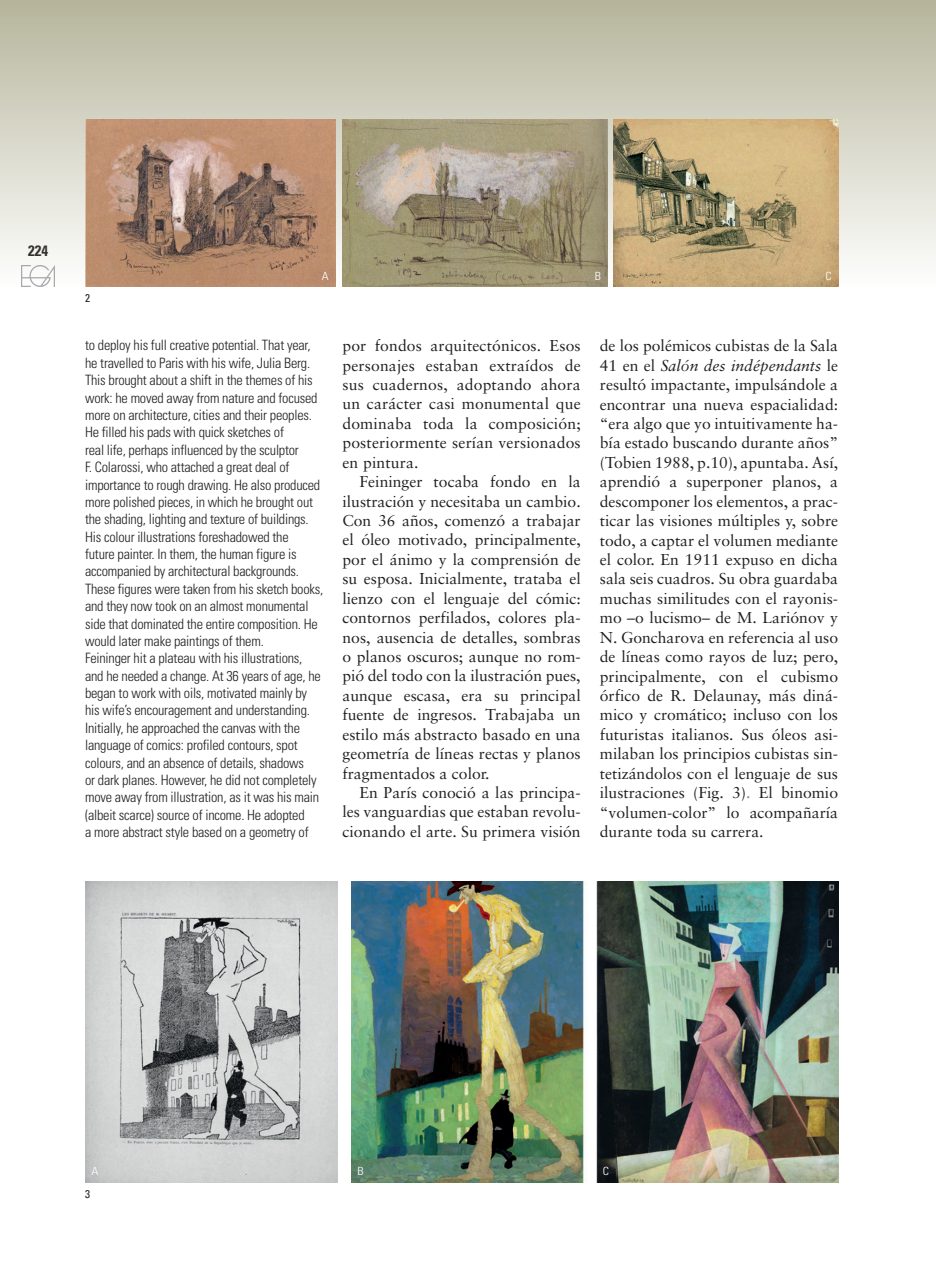
<style>
.page{position:relative;width:936px;height:1276px;background:#fff}
.page>*{position:absolute;margin:0;border:0;box-sizing:border-box;transform-origin:0 0}
.t1{font:15.75px/19.4px "Sabon";color:#231f20;text-align:justify}
.t2{font:700 condensed 15px "Univers";color:#231f20}
.t3{font:300 condensed 14.25px/17.4px "Univers";letter-spacing:-.015em;color:#231f20}
.TITULAR_1_INGLES{font:300 condensed 11.25px "Univers";color:#fff;scale:1.1 1}
.PIES_DE_FOTO_INGLES{font:condensed 11.25px "Univers";color:#231f20}
.s1{font-style:italic}
.s2{color:#808080}
</style>
<div class="page">
<div style="left:0;top:0;width:935px;height:287px;background:linear-gradient(to bottom,#b6b59b,#fcfcfb)"></div>
<img style="left:85px;top:882px;width:252px;height:300px">
<img style="left:351px;top:882px;width:487px;height:300px">
<img style="left:613px;top:119px;width:225px;height:167px">
<img style="left:342px;top:119px;width:265px;height:167px">
<img style="left:85px;top:119px;width:250px;height:167px">
<p class="t2" style="left:28px;top:242px;width:21px">224</p>
<p class="PIES_DE_FOTO_INGLES" style="left:85px;top:291px;width:6px">2</p>
<p class="TITULAR_1_INGLES" style="left:322px;top:269px;width:8px">A</p>
<p class="TITULAR_1_INGLES" style="left:595px;top:269px;width:7px">B</p>
<p class="TITULAR_1_INGLES" style="left:825px;top:269px;width:7px">C</p>
<p class="t3" style="left:85px;top:337px;width:234px">to deploy his full creative potential. That year, he travelled to Paris with his wife, Julia Berg.<br>This brought about a shift in the themes of his work: he moved away from nature and focused more on architecture, cities and their peoples.</p>
<p class="t3" style="left:85px;top:424px;width:240px">He filled his pads with quick sketches of<br>real life, perhaps influenced by the sculptor<br>F. Colarossi, who attached a great deal of importance to rough drawing. He also produced more polished pieces, in which he brought out the shading, lighting and texture of buildings.<br>His colour illustrations foreshadowed the<br>future painter. In them, the human figure is accompanied by architectural backgrounds.<br>These figures were taken from his sketch books, and they now took on an almost monumental side that dominated the entire composition. He would later make paintings of them.</p>
<p class="t3" style="left:85px;top:649px;width:237px">Feininger hit a plateau with his illustrations, and he needed a change. At 36 years of age, he began to work with oils, motivated mainly by his wife’s encouragement and understanding.<br>Initially, he approached the canvas with the language of comics: profiled contours, spot colours, and an absence of details, shadows<br>or dark planes. However, he did not completely move away from illustration, as it was his main (albeit scarce) source of income. He adopted<br>a more abstract style based on a geometry of</p>
<p class="t1" style="left:342px;top:336px;width:240px">por fondos arquitectónicos. Esos personajes estaban extraídos de sus cuadernos, adoptando ahora un carácter casi monumental que dominaba toda la composición; posteriormente serían versionados en pintura.</p>
<p class="t1" style="left:342px;top:472px;width:240px;text-indent:17px">Feininger tocaba fondo en la ilustración y necesitaba un cambio.<br>Con 36 años, comenzó a trabajar el óleo motivado, principalmente, por el ánimo y la comprensión de su esposa. Inicialmente, trataba el lienzo con el lenguaje del cómic: contornos perfilados, colores pla&shy;nos, ausencia de detalles, sombras o planos oscuros; aunque no rom&shy;pió del todo con la ilustración pues, aunque escasa, era su principal fuente de ingresos. Trabajaba un estilo más abstracto basado en una geometría de líneas rectas y planos fragmentados a color.</p>
<p class="t1" style="left:342px;top:782px;width:240px;text-indent:17px">En París conoció a las principa&shy;les vanguardias que estaban revolu&shy;cionando el arte. Su primera visión</p>
<p class="t1" style="left:600px;top:336px;width:240px">de los polémicos cubistas de la Sala 41 en el <span class="s1">Salón des indépendants</span> le resultó impactante, impulsándole a encontrar una nueva espacialidad: “era algo que yo intuitivamente ha&shy;bía estado buscando durante años” (Tobien 1988, p.10), apuntaba. Así, aprendió a superponer planos, a descomponer los elementos, a prac&shy;ticar las visiones múltiples y, sobre todo, a captar el volumen mediante el color. En 1911 expuso en dicha sala seis cuadros. Su obra guardaba muchas similitudes con el rayonis&shy;mo –o lucismo– de M. Lariónov y N. Goncharova en referencia al uso de líneas como rayos de luz; pero, principalmente, con el cubismo órfico de R. Delaunay, más diná&shy;mico y cromático; incluso con los futuristas italianos. Sus óleos asi&shy;milaban los principios cubistas sin&shy;tetizándolos con el lenguaje de sus ilustraciones (Fig. 3)<span class="s2">.</span> El binomio “volumen-color” lo acompañaría durante toda su carrera.</p>
<p class="TITULAR_1_INGLES" style="left:91px;top:1164px;width:8px">A</p>
<p class="TITULAR_1_INGLES" style="left:357px;top:1164px;width:7px">B</p>
<p class="TITULAR_1_INGLES" style="left:603px;top:1164px;width:7px">C</p>
<p class="PIES_DE_FOTO_INGLES" style="left:85px;top:1187px;width:6px">3</p>
</div>
